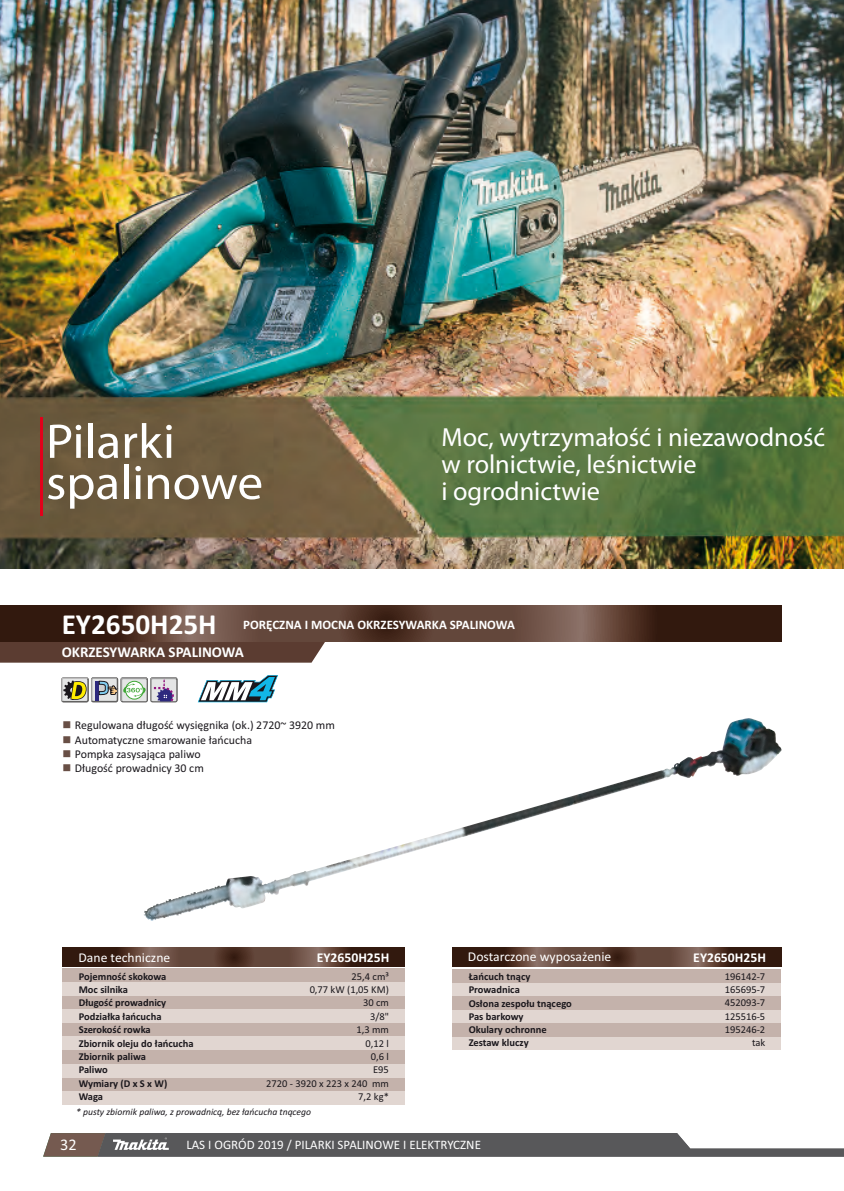
<style>
.page{position:relative;width:844px;height:1191px;background:#fff}
.page>*{position:absolute;margin:0;border:0;box-sizing:border-box;transform-origin:0 0}
.t1{font:49px/41.1px "Myriad Pro";color:#fff;scale:1.04 1}
.t2{font:700 29.22px "Calibri";color:#fff}
.t3{font:26.25px/27.1px "Myriad Pro";color:#fff}
.t4{font:16.28px "Calibri";color:#fff}
.t5{font:700 15.05px "Calibri";color:#fff}
.t6{font:13.47px "Calibri";color:#fff}
.t7{font:700 13.47px "Calibri";color:#fff}
.t8{font:12.95px "Calibri";color:#fff}
.t9{font:700 12.95px "Calibri";color:#fff}
.t10{font:11.9px "Calibri";color:#1a171c}
.t11{font:700 10.5px/13.3px "Calibri";color:#1a171c}
.t12{font:10.5px/13.3px "Calibri";color:#1a171c;text-align:right}
.t13{font:italic 9.62px "Calibri";color:#1a171c}
.s1{color:#684f45}
</style>
<div class="page">
<img style="left:0;top:0;width:843px;height:568px">
<div style="left:0;top:641px;width:325px;height:21px;background:#5b3c31"></div>
<svg style="left:0;top:605px;width:781px;height:36px;background:#54382d"></svg>
<svg style="left:61px;top:677px;width:116px;height:26px;background:#abada6"></svg>
<svg style="left:198px;top:675px;width:80px;height:27px"></svg>
<div style="left:62px;top:1077px;width:343px;height:13px;background:#c4b2ab"></div>
<div style="left:62px;top:1090px;width:343px;height:14px;background:#e1d6d1"></div>
<div style="left:62px;top:1050px;width:343px;height:13px;background:#c4b2ab"></div>
<div style="left:62px;top:1063px;width:343px;height:14px;background:#e1d6d1"></div>
<svg style="left:62px;top:948px;width:343px;height:18px;background:#54382d"></svg>
<div style="left:62px;top:968px;width:343px;height:14px;background:#c4b2ab"></div>
<div style="left:62px;top:982px;width:343px;height:13px;background:#e1d6d1"></div>
<div style="left:62px;top:995px;width:343px;height:14px;background:#c4b2ab"></div>
<div style="left:62px;top:1009px;width:343px;height:14px;background:#e1d6d1"></div>
<div style="left:62px;top:1023px;width:343px;height:13px;background:#c4b2ab"></div>
<div style="left:62px;top:1036px;width:343px;height:14px;background:#e1d6d1"></div>
<div style="left:452px;top:1036px;width:329px;height:14px;background:#e1d6d1"></div>
<div style="left:452px;top:1023px;width:329px;height:13px;background:#c4b2ab"></div>
<svg style="left:452px;top:948px;width:329px;height:18px;background:#54382d"></svg>
<div style="left:452px;top:1009px;width:329px;height:14px;background:#e1d6d1"></div>
<div style="left:452px;top:982px;width:329px;height:14px;background:#e1d6d1"></div>
<div style="left:452px;top:996px;width:329px;height:13px;background:#c4b2ab"></div>
<div style="left:452px;top:969px;width:329px;height:13px;background:#c4b2ab"></div>
<img style="left:144px;top:775px;width:526px;height:146px">
<svg style="left:43px;top:1133px;width:800px;height:23px;background:#737273"></svg>
<hr style="left:40px;top:417px;width:3px;height:99px;background:#e2001a">
<h1 class="t1" style="left:46px;top:425px;width:210px">Pilarki spalinowe</h1>
<h3 class="t3" style="left:441px;top:425px;width:385px">Moc, wytrzymałość i niezawodność w rolnictwie, leśnictwie<br>i ogrodnictwie</h3>
<h2 class="t2" style="left:62px;top:612px;width:156px">EY2650H25H</h2>
<h3 class="t5" style="left:62px;top:645px;width:184px">OKRZESYWARKA SPALINOWA</h3>
<p class="t9" style="left:243px;top:619px;width:273px">PORĘCZNA I MOCNA OKRZESYWARKA SPALINOWA</p>
<p class="t10" style="left:62px;top:720px;width:274px"><span class="s1">■</span> Regulowana długość wysięgnika (ok.) 2720~ 3920 mm</p>
<p class="t10" style="left:62px;top:734px;width:191px"><span class="s1">■</span> Automatyczne smarowanie łańcucha</p>
<p class="t10" style="left:62px;top:749px;width:140px"><span class="s1">■</span> Pompka zasysająca paliwo</p>
<p class="t10" style="left:62px;top:763px;width:143px"><span class="s1">■</span> Długość prowadnicy 30 cm</p>
<p class="t6" style="left:78px;top:951px;width:93px">Dane techniczne</p>
<p class="t7" style="left:317px;top:951px;width:74px">EY2650H25H</p>
<p class="t11" style="left:79px;top:970px;width:116px">Pojemność skokowa<br>Moc silnika<br>Długość prowadnicy<br>Podziałka łańcucha<br>Szerokość rowka<br>Zbiornik oleju do łańcucha<br>Zbiornik paliwa<br>Paliwo<br>Wymiary (D x S x W)<br>Waga</p>
<p class="t12" style="left:266px;top:970px;width:124px">25,4 cm³<br>0,77 kW (1,05 KM)<br>30 cm<br>3/8"<br>1,3 mm<br>0,12 l<br>0,6 l<br>E95<br>2720 - 3920 x 223 x 240 mm<br>7,2 kg*</p>
<p class="t13" style="left:76px;top:1107px;width:236px">* pusty zbiornik paliwa, z prowadnicą, bez łańcucha tnącego</p>
<p class="t6" style="left:468px;top:950px;width:145px">Dostarczone wyposażenie</p>
<p class="t11" style="left:468px;top:970px;width:105px">Łańcuch tnący<br>Prowadnica<br>Osłona zespołu tnącego<br>Pas barkowy<br>Okulary ochronne<br>Zestaw kluczy</p>
<p class="t12" style="left:724px;top:970px;width:42px">196142-7<br>165695-7<br>452093-7<br>125516-5<br>195246-2 tak</p>
<p class="t7" style="left:693px;top:951px;width:74px">EY2650H25H</p>
<p class="t8" style="left:186px;top:1139px;width:296px">LAS I OGRÓD 2017 / PILARKI SPALINOWE I ELEKTRYCZNE</p>
<h3 class="t4" style="left:59px;top:1137px;width:19px">23 2</h3>
<p class="t8" style="left:277px;top:1139px;width:8px">9</p>
</div>
